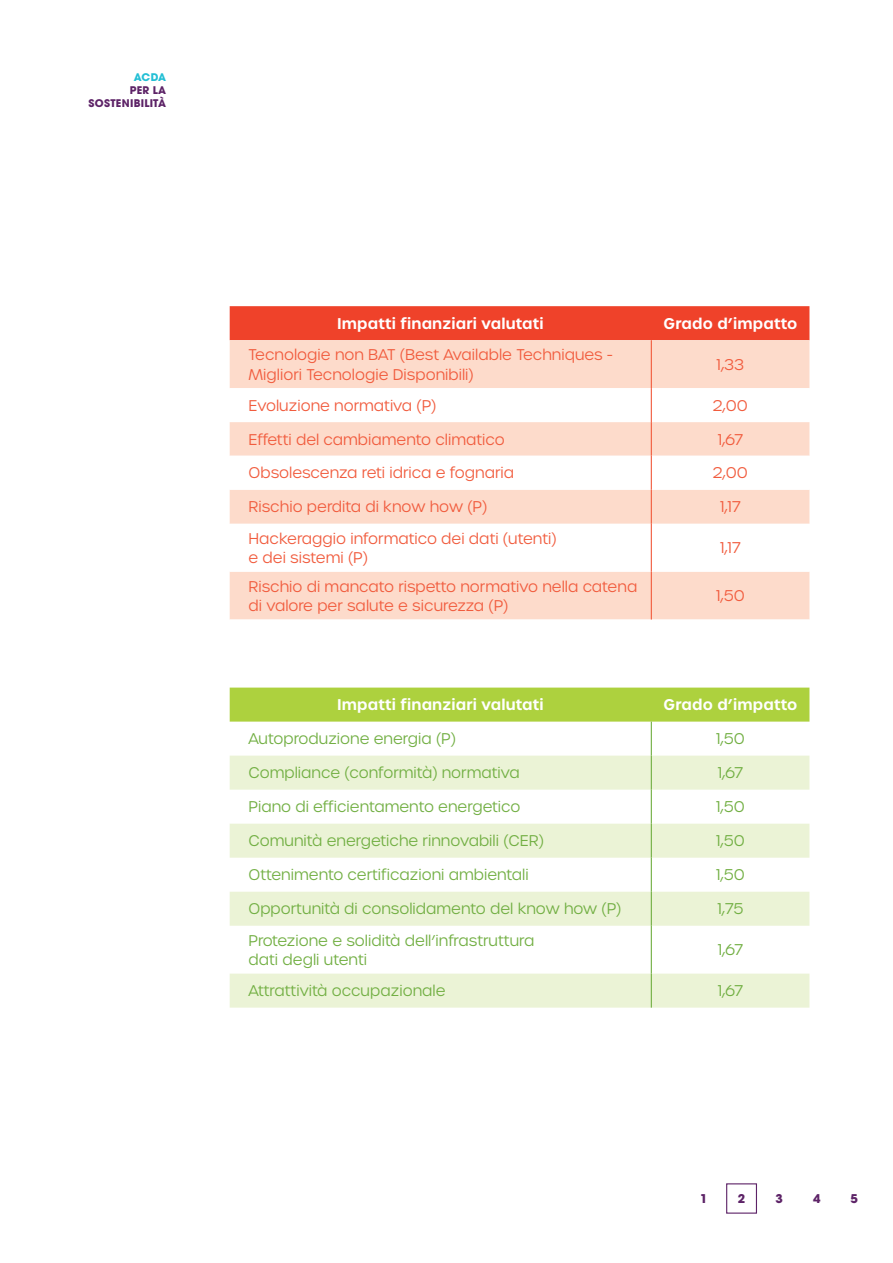
<style>
.page{position:relative;width:893px;height:1263px;background:#fff}
.page>*{position:absolute;margin:0;border:0;box-sizing:border-box;transform-origin:0 0}
.t1{font:300 15px/19.5px "Urbane";color:#f15c3e}
.t2{font:300 15px/19.5px "Urbane";color:#72af43}
.t3{font:600 15px "Urbane";letter-spacing:.01em;color:#fff}
.t4{font:700 12px "ITC Avant Garde Pro";color:#5d2367}
.t5{font:700 10.5px/12.8px "ITC Avant Garde Pro";letter-spacing:.03em;color:#5d2367;text-align:right}
.t6{font:700 10.5px "ITC Avant Garde Pro";color:#23bfd5}
</style>
<div class="page">
<div style="left:726px;top:1183px;width:31px;height:31px;border:1px solid #5d2367"></div>
<div style="left:230px;top:306px;width:579px;height:34px;background:#ef422a"></div>
<div style="left:230px;top:340px;width:579px;height:48px;background:#fddbcb"></div>
<svg style="left:230px;top:388px;width:579px;height:368px"></svg>
<div style="left:230px;top:688px;width:579px;height:34px;background:#add13e"></div>
<svg style="left:230px;top:756px;width:579px;height:252px;fill:#ebf3d6"></svg>
<hr style="left:651px;top:340px;width:1px;height:48px;background:#f15c3e">
<hr style="left:651px;top:388px;width:1px;height:34px;background:#f15c3e">
<hr style="left:651px;top:422px;width:1px;height:34px;background:#f15c3e">
<hr style="left:651px;top:456px;width:1px;height:34px;background:#f15c3e">
<hr style="left:651px;top:490px;width:1px;height:34px;background:#f15c3e">
<hr style="left:651px;top:524px;width:1px;height:48px;background:#f15c3e">
<hr style="left:651px;top:572px;width:1px;height:47px;background:#f15c3e">
<hr style="left:651px;top:722px;width:1px;height:34px;background:#72af43">
<hr style="left:651px;top:756px;width:1px;height:34px;background:#72af43">
<hr style="left:651px;top:790px;width:1px;height:34px;background:#72af43">
<hr style="left:651px;top:824px;width:1px;height:34px;background:#72af43">
<hr style="left:651px;top:858px;width:1px;height:34px;background:#72af43">
<hr style="left:651px;top:892px;width:1px;height:34px;background:#72af43">
<hr style="left:651px;top:926px;width:1px;height:47px;background:#72af43">
<hr style="left:651px;top:973px;width:1px;height:35px;background:#72af43">
<p class="t6" style="left:134px;top:70px;width:34px">ACDA</p>
<p class="t5" style="left:89px;top:84px;width:79px">PER LA<br>SOSTENIBILITÀ</p>
<p class="t3" style="left:337px;top:313px;width:208px">Impatti finanziari valutati</p>
<p class="t3" style="left:663px;top:313px;width:135px">Grado d’impatto</p>
<p class="t1" style="left:248px;top:345px;width:366px">Tecnologie non BAT (Best Available Techniques -<br>Migliori Tecnologie Disponibili)</p>
<p class="t1" style="left:717px;top:355px;width:29px">1,33</p>
<p class="t1" style="left:248px;top:396px;width:189px">Evoluzione normativa (P)</p>
<p class="t1" style="left:713px;top:396px;width:36px">2,00</p>
<p class="t1" style="left:248px;top:429px;width:258px">Effetti del cambiamento climatico</p>
<p class="t1" style="left:718px;top:429px;width:27px">1,67</p>
<p class="t1" style="left:248px;top:463px;width:267px">Obsolescenza reti idrica e fognaria</p>
<p class="t1" style="left:713px;top:463px;width:36px">2,00</p>
<p class="t1" style="left:248px;top:497px;width:240px">Rischio perdita di know how (P)</p>
<p class="t1" style="left:720px;top:497px;width:22px">1,17</p>
<p class="t1" style="left:248px;top:528px;width:310px">Hackeraggio informatico dei dati (utenti) e dei sistemi (P)</p>
<p class="t1" style="left:720px;top:538px;width:22px">1,17</p>
<p class="t1" style="left:248px;top:576px;width:390px">Rischio di mancato rispetto normativo nella catena di valore per salute e sicurezza (P)</p>
<p class="t1" style="left:716px;top:586px;width:30px">1,50</p>
<p class="t3" style="left:337px;top:695px;width:208px">Impatti finanziari valutati</p>
<p class="t3" style="left:663px;top:695px;width:135px">Grado d’impatto</p>
<p class="t2" style="left:248px;top:729px;width:209px">Autoproduzione energia (P)</p>
<p class="t2" style="left:716px;top:729px;width:30px">1,50</p>
<p class="t2" style="left:248px;top:763px;width:273px">Compliance (conformità) normativa</p>
<p class="t2" style="left:718px;top:763px;width:27px">1,67</p>
<p class="t2" style="left:248px;top:797px;width:273px">Piano di efficientamento energetico</p>
<p class="t2" style="left:716px;top:797px;width:30px">1,50</p>
<p class="t2" style="left:248px;top:831px;width:297px">Comunità energetiche rinnovabili (CER)</p>
<p class="t2" style="left:716px;top:831px;width:30px">1,50</p>
<p class="t2" style="left:248px;top:865px;width:282px">Ottenimento certificazioni ambientali</p>
<p class="t2" style="left:716px;top:865px;width:30px">1,50</p>
<p class="t2" style="left:248px;top:899px;width:374px">Opportunità di consolidamento del know how (P)</p>
<p class="t2" style="left:717px;top:899px;width:28px">1,75</p>
<p class="t2" style="left:248px;top:930px;width:287px">Protezione e solidità dell’infrastruttura dati degli utenti</p>
<p class="t2" style="left:718px;top:940px;width:27px">1,67</p>
<p class="t2" style="left:248px;top:981px;width:199px">Attrattività occupazionale</p>
<p class="t2" style="left:718px;top:981px;width:27px">1,67</p>
<p class="t4" style="left:700px;top:1190px;width:9px">1</p>
<p class="t4" style="left:738px;top:1190px;width:9px">2</p>
<p class="t4" style="left:775px;top:1190px;width:9px">3</p>
<p class="t4" style="left:813px;top:1190px;width:9px">4</p>
<p class="t4" style="left:851px;top:1190px;width:9px">5</p>
</div>
